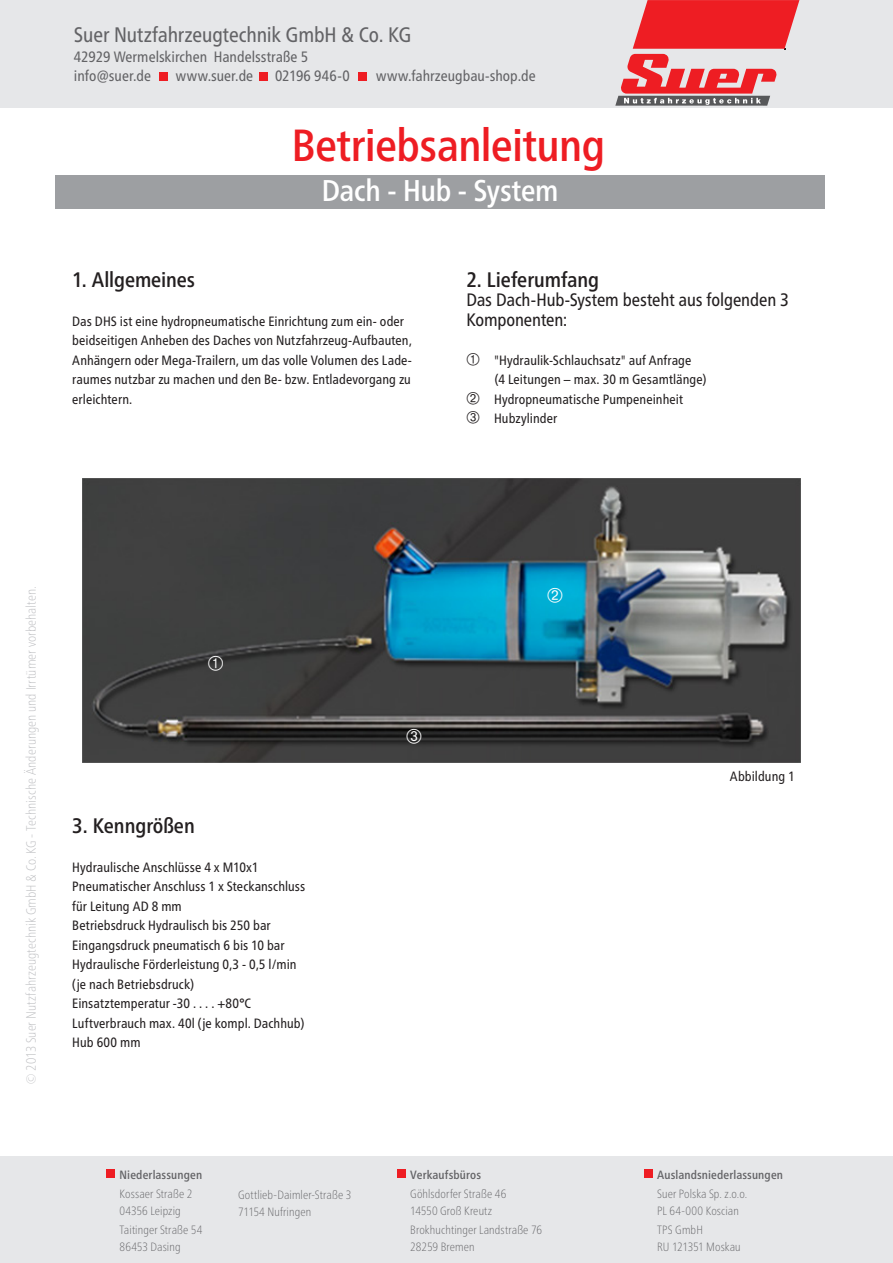
<style>
.page{position:relative;width:893px;height:1263px;background:#fff}
.page>*{position:absolute;margin:0;border:0;box-sizing:border-box;transform-origin:0 0}
.t1{font:500 condensed 45px "Frutiger Neue LTW1 G";letter-spacing:-.01em;color:#ee1d23}
.t2{font:500 condensed 30px "Frutiger Neue LTW1 G";letter-spacing:-.01em;color:#fff}
.Text{font:500 condensed 21px "Frutiger Neue LTW1 G";color:#231f20}
.t3{font:condensed 21px "Frutiger Neue LTW1 G";letter-spacing:-.005em;color:#636366}
.Pagina{font:19.5px "Zyklon 1";color:#fff}
.Copy{font:condensed 18px/19.5px "Frutiger Neue LTW1 G";letter-spacing:-.01em;color:#231f20}
.t4{font:condensed 15px/19.5px "Frutiger Neue LTW1 G";color:#636366}
.Copy-2{font:condensed 13.5px/19.5px "Frutiger Neue LTW1 G";letter-spacing:.005em;color:#231f20}
.t5{font:100 condensed 13.5px "Frutiger Neue LTW1 G";letter-spacing:.005em;color:#bcbdc0}
.t6{font:100 condensed 12px/16.5px "Frutiger Neue LTW1 G";letter-spacing:.01em;color:#636366}
.t7{font:500 condensed 12px "Frutiger Neue LTW1 G";letter-spacing:.01em;color:#636366}
.s1{font-family:"Zyklon 1";font-stretch:normal;font-size:16.5px}
</style>
<div class="page">
<div style="left:0;top:0;width:893px;height:107px;background:#e6e7e9"></div>
<div style="left:159px;top:72px;width:9px;height:9px;background:#ee1d23"></div>
<div style="left:259px;top:72px;width:9px;height:9px;background:#ee1d23"></div>
<div style="left:358px;top:72px;width:9px;height:9px;background:#ee1d23"></div>
<svg style="left:615px;top:0;width:185px;height:106px"></svg>
<div style="left:0;top:1157px;width:893px;height:106px;background:#e6e7e9"></div>
<div style="left:106px;top:1169px;width:8px;height:9px;background:#ee1d23"></div>
<div style="left:397px;top:1169px;width:9px;height:9px;background:#ee1d23"></div>
<div style="left:645px;top:1169px;width:8px;height:9px;background:#ee1d23"></div>
<div style="left:55px;top:175px;width:770px;height:34px;background:#9d9fa2"></div>
<img style="left:82px;top:478px;width:719px;height:285px">
<h3 class="t3" style="left:74px;top:22px;width:339px">Suer Nutzfahrzeugtechnik GmbH &amp; Co. KG</h3>
<p class="t4" style="left:74px;top:47px;width:236px">42929 Wermelskirchen Handelsstraße 5 info@suer.de</p>
<p class="t4" style="left:176px;top:66px;width:79px">www.suer.de</p>
<p class="t4" style="left:275px;top:66px;width:76px">02196 946-0</p>
<p class="t4" style="left:376px;top:66px;width:161px">www.fahrzeugbau-shop.de</p>
<h1 class="t1" style="left:292px;top:119px;width:315px">Betriebsanleitung</h1>
<h2 class="t2" style="left:322px;top:173px;width:238px">Dach - Hub - System</h2>
<p class="Text" style="left:72px;top:267px;width:124px">1. Allgemeines</p>
<p class="Copy-2" style="left:72px;top:311px;width:341px">Das DHS ist eine hydropneumatische Einrichtung zum ein- oder beidseitigen Anheben des Daches von Nutzfahrzeug-Aufbauten, Anhängern oder Mega-Trailern, um das volle Volumen des Lade&shy;raumes nutzbar zu machen und den Be- bzw. Entladevorgang zu erleichtern.</p>
<p class="Text" style="left:466px;top:267px;width:134px">2. Lieferumfang</p>
<p class="Copy" style="left:466px;top:290px;width:324px">Das Dach-Hub-System besteht aus folgenden 3<br>Komponenten:</p>
<p class="Copy-2" style="left:466px;top:350px;width:227px"><span class="s1">"</span> "Hydraulik-Schlauchsatz" auf Anfrage</p>
<p class="Copy-2" style="left:495px;top:370px;width:213px">(4 Leitungen – max. 30 m Gesamtlänge)</p>
<p class="Copy-2" style="left:466px;top:389px;width:218px"><span class="s1">#</span> Hydropneumatische Pumpeneinheit</p>
<p class="Copy-2" style="left:466px;top:409px;width:92px"><span class="s1">$</span> Hubzylinder</p>
<p class="t5" style="left:23px;top:1085px;width:500px;rotate:-90deg">© 2013 Suer Nutzfahrzeugtechnik GmbH &amp; Co. KG - Technische Änderungen und Irrtümer vorbehalten.</p>
<p class="Pagina" style="left:208px;top:654px;width:17px">"</p>
<p class="Text" style="left:72px;top:813px;width:124px">3. Kenngrößen</p>
<p class="Copy-2" style="left:72px;top:857px;width:188px">Hydraulische Anschlüsse 4 x M10x1</p>
<p class="Copy-2" style="left:72px;top:877px;width:234px">Pneumatischer Anschluss 1 x Steckanschluss</p>
<p class="Copy-2" style="left:72px;top:896px;width:111px">für Leitung AD 8 mm</p>
<p class="Copy-2" style="left:72px;top:916px;width:200px">Betriebsdruck Hydraulisch bis 250 bar</p>
<p class="Copy-2" style="left:72px;top:935px;width:214px">Eingangsdruck pneumatisch 6 bis 10 bar</p>
<p class="Copy-2" style="left:72px;top:955px;width:226px">Hydraulische Förderleistung 0,3 - 0,5 l/min</p>
<p class="Copy-2" style="left:72px;top:974px;width:123px">(je nach Betriebsdruck)</p>
<p class="Copy-2" style="left:72px;top:994px;width:181px">Einsatztemperatur -30 . . . . +80°C</p>
<p class="Copy-2" style="left:72px;top:1013px;width:233px">Luftverbrauch max. 40l (je kompl. Dachhub)</p>
<p class="Copy-2" style="left:72px;top:1033px;width:70px">Hub 600 mm</p>
<p class="t7" style="left:120px;top:1167px;width:84px">Niederlassungen</p>
<p class="t6" style="left:120px;top:1186px;width:74px">Kossaer Straße 2<br>04356 Leipzig</p>
<p class="t6" style="left:120px;top:1221px;width:84px">Taitinger Straße 54<br>86453 Dasing</p>
<p class="t6" style="left:238px;top:1186px;width:115px">Gottlieb-Daimler-Straße 3<br>71154 Nufringen</p>
<p class="Pagina" style="left:406px;top:727px;width:17px">$</p>
<p class="Pagina" style="left:547px;top:586px;width:17px">#</p>
<p class="t7" style="left:410px;top:1167px;width:72px">Verkaufsbüros</p>
<p class="t6" style="left:410px;top:1186px;width:98px">Göhlsdorfer Straße 46<br>14550 Groß Kreutz</p>
<p class="t6" style="left:410px;top:1221px;width:133px">Brokhuchtinger Landstraße 76<br>28259 Bremen</p>
<p class="Copy-2" style="left:730px;top:767px;width:66px">Abbildung 1</p>
<p class="t7" style="left:657px;top:1167px;width:127px">Auslandsniederlassungen</p>
<p class="t6" style="left:657px;top:1186px;width:92px">Suer Polska Sp. z.o.o.<br>PL 64-000 Koscian</p>
<p class="t6" style="left:657px;top:1221px;width:85px">TPS GmbH<br>RU 121351 Moskau</p>
</div>
